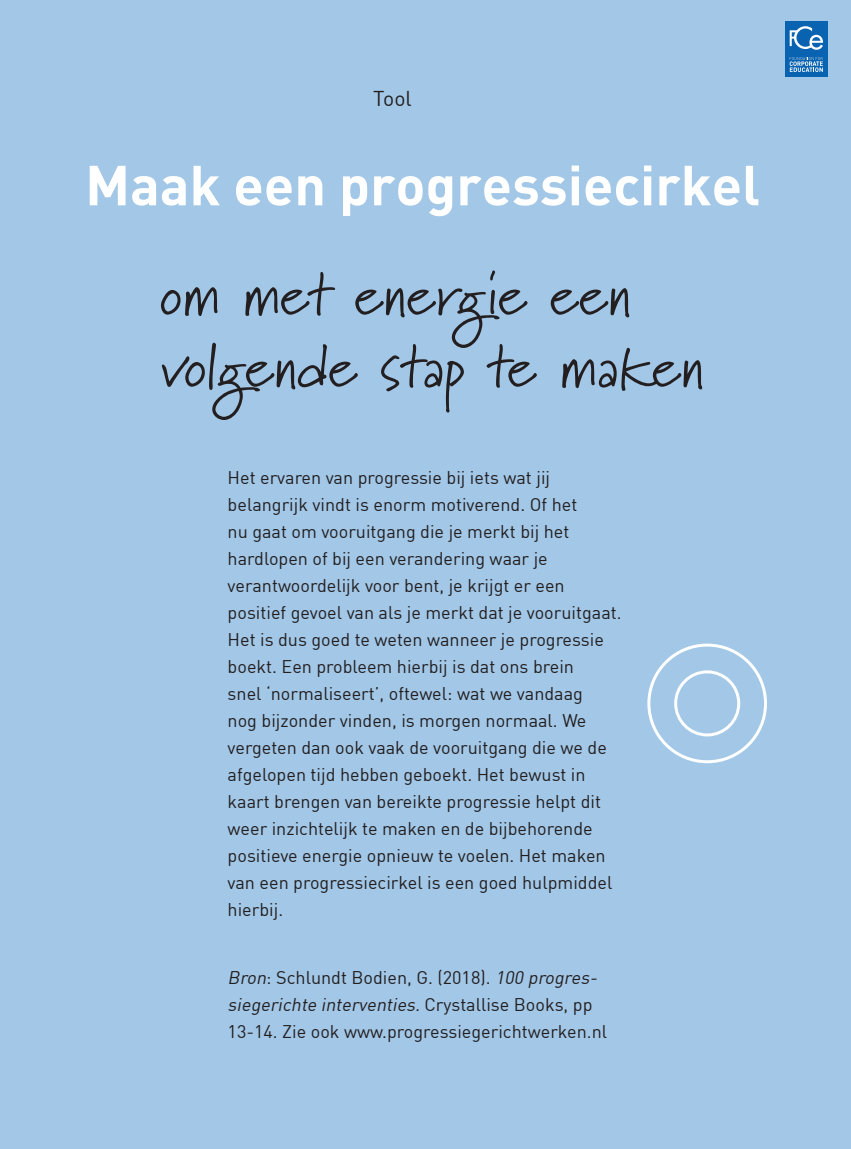
<style>
.page{position:relative;width:851px;height:1149px;background:#fff}
.page>*{position:absolute;margin:0;border:0;box-sizing:border-box;transform-origin:0 0}
.t1{font:60px/72px "Marydale";color:#231f20}
.t2{font:55.5px "DIN Bold";color:#fff}
.t3{font:21px "DIN";color:#231f20}
.t4{font:18px/27px "DIN";color:#231f20}
.s1{font-style:italic}
</style>
<div class="page">
<div style="left:0;top:0;width:850px;height:1148px;background:#a2c7e7"></div>
<div style="left:784px;top:21px;width:43px;height:56px;background:#0963b0"></div>
<svg style="left:789px;top:26px;width:34px;height:24px"></svg>
<svg style="left:789px;top:57px;width:33px;height:15px"></svg>
<div style="left:647px;top:643px;width:119px;height:120px;border:3px solid #fff;border-radius:50%"></div>
<div style="left:674px;top:670px;width:66px;height:66px;border:3px solid #fff;border-radius:50%"></div>
<p class="t3" style="left:373px;top:85px;width:40px">Tool</p>
<h2 class="t2" style="left:85px;top:149px;width:676px">Maak een progressiecirkel</h2>
<h1 class="t1" style="left:160px;top:257px;width:545px">om met energie een volgende stap te maken</h1>
<p class="t4" style="left:227px;top:463px;width:395px">Het ervaren van progressie bij iets wat jij belangrijk vindt is enorm motiverend. Of het<br>nu gaat om vooruitgang die je merkt bij het hardlopen of bij een verandering waar je verantwoordelijk voor bent, je krijgt er een positief gevoel van als je merkt dat je vooruitgaat.<br>Het is dus goed te weten wanneer je progressie boekt. Een probleem hierbij is dat ons brein<br>snel ‘normaliseert’, oftewel: wat we vandaag<br>nog bijzonder vinden, is morgen normaal. We vergeten dan ook vaak de vooruitgang die we de afgelopen tijd hebben geboekt. Het bewust in kaart brengen van bereikte progressie helpt dit weer inzichtelijk te maken en de bijbehorende positieve energie opnieuw te voelen. Het maken van een progressiecirkel is een goed hulpmiddel hierbij.</p>
<p class="t4" style="left:227px;top:963px;width:381px"><span class="s1">Bron</span>: Schlundt Bodien, G. (2018). <span class="s1">100 progres&shy;siegerichte interventies.</span>C ryst a l l i s e B o o ks , p p<br>13-14. Zie ook www.progressiegerichtwerken.nl</p>
</div>
